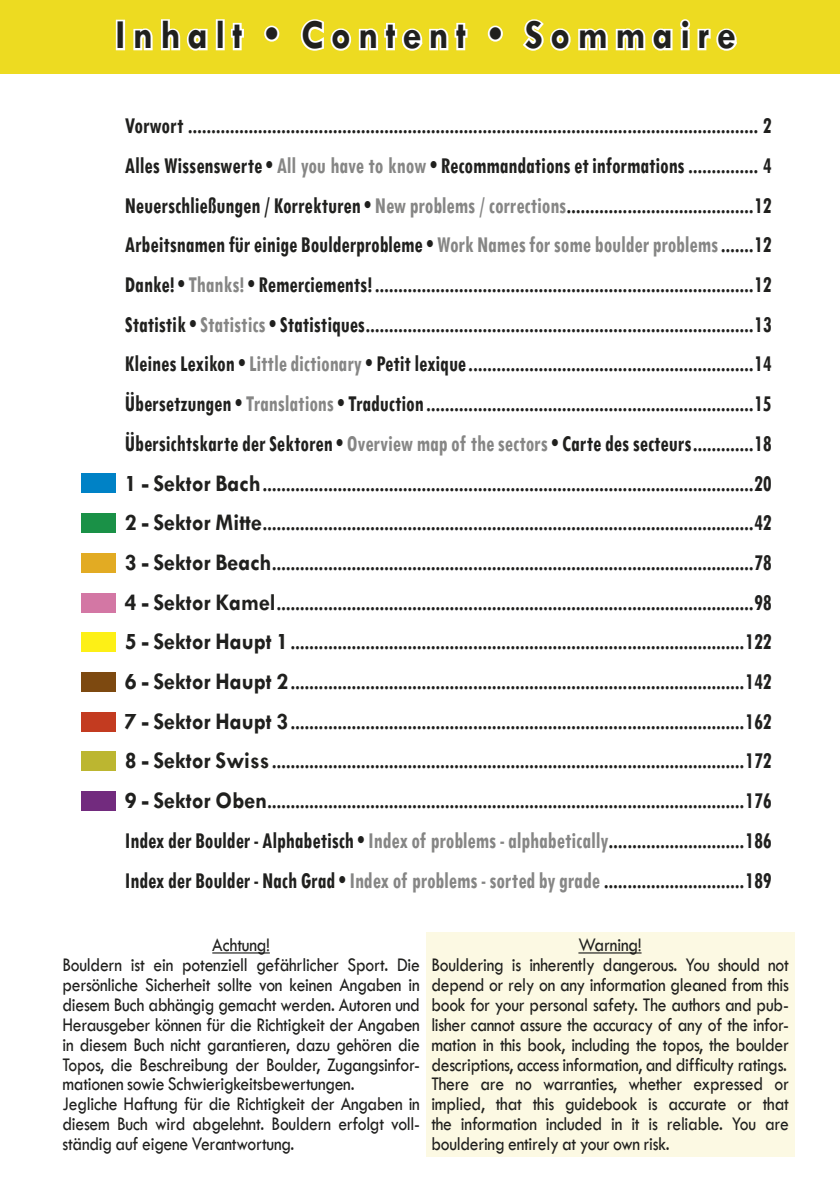
<style>
.page{position:relative;width:840px;height:1191px;background:#fff}
.page>*{position:absolute;margin:0;border:0;box-sizing:border-box;transform-origin:0 0}
.t1{font:700 41.6px "Tw Cen";letter-spacing:.19em;color:#20201e;scale:.92 1}
.t2{font:700 condensed 24px/39.6px "Tw Cen";color:#20201e;text-align:justify;scale:.85 1}
.t3{font:700 24px "Tw Cen";color:#20201e;scale:.95 1}
.t4{font:20px/19.8px "Tw Cen";letter-spacing:-.015em;color:#20201e;scale:.88 1}
.s1{color:#868685}
.s2{font-stretch:normal}
</style>
<div class="page">
<div style="left:0;top:0;width:839px;height:74px;background:#eddb21"></div>
<hr style="left:212px;top:952px;width:58px;height:1px;background:#20201e">
<div style="left:425px;top:932px;width:369px;height:225px;background:#fcf9e3"></div>
<hr style="left:578px;top:952px;width:63px;height:1px;background:#20201e">
<div style="left:116px;top:20px;width:9px;height:30px;border:4px solid #fff"></div>
<svg style="left:133px;top:19px;width:75px;height:32px"></svg>
<div style="left:216px;top:19px;width:8px;height:31px;border:4px solid #fff"></div>
<svg style="left:231px;top:22px;width:13px;height:29px"></svg>
<svg style="left:264px;top:25px;width:16px;height:17px"></svg>
<svg style="left:300px;top:19px;width:168px;height:32px"></svg>
<svg style="left:487px;top:25px;width:16px;height:17px"></svg>
<svg style="left:523px;top:19px;width:214px;height:32px"></svg>
<div style="left:81px;top:513px;width:34px;height:20px;background:#1a9147"></div>
<div style="left:81px;top:553px;width:34px;height:20px;background:#e2ab23"></div>
<div style="left:81px;top:592px;width:34px;height:20px;background:#d377a4"></div>
<div style="left:81px;top:632px;width:34px;height:20px;background:#fdf016"></div>
<div style="left:81px;top:672px;width:34px;height:20px;background:#7d4910"></div>
<div style="left:81px;top:711px;width:34px;height:20px;background:#c33b20"></div>
<div style="left:81px;top:751px;width:34px;height:20px;background:#bcb630"></div>
<div style="left:81px;top:473px;width:34px;height:20px;background:#0082c6"></div>
<div style="left:81px;top:791px;width:34px;height:20px;background:#722b7e"></div>
<p class="t1" style="left:115px;top:10px;width:675px">Inhalt • Content • Sommaire</p>
<p class="t2" style="left:125px;top:105px;width:762px">Vorwort .......................................................................................................................... 2<br>Alles Wissenswerte • <span class="s1">All you have to know</span> • Recommandations et informations ............... 4<br>Neuerschließungen / Korrekturen • <span class="s1">New problems / corrections</span>........................................12<br>Arbeitsnamen für einige Boulderprobleme • <span class="s1">Work Names for some boulder problems</span>.......12<br>Danke! • <span class="s1">Thanks!</span> • Remerciements! .................................................................................12<br>Statistik • <span class="s1">Statistics</span> • Statistiques...................................................................................13<br>Kleines Lexikon • <span class="s1">Little dictionary</span> • Petit lexique.............................................................14<br>Übersetzungen • <span class="s1">Translations</span> • Traduction ......................................................................15<br>Übersichtskarte der Sektoren • <span class="s1">Overview map of the sectors</span> • Carte des secteurs.............18<br><span class="s2">1 - Sektor Bach</span>.........................................................................................................20<br><span class="s2">2 - Sektor Mitte</span>.........................................................................................................42<br><span class="s2">3 - Sektor Beach</span>.......................................................................................................78<br><span class="s2">4 - Sektor Kamel</span>......................................................................................................98<br><span class="s2">5 - Sektor Haupt 1</span>.................................................................................................122<br><span class="s2">6 - Sektor Haupt 2</span>.................................................................................................142<br><span class="s2">7 - Sektor Haupt 3</span>.................................................................................................162<br><span class="s2">8 - Sektor Swiss</span>.....................................................................................................172<br><span class="s2">9 - Sektor Oben</span>......................................................................................................176<br>Index der Boulder - Alphabetisch • <span class="s1">Index of problems - alphabetically</span>.............................186<br>Index der Boulder - Nach Grad • <span class="s1">Index of problems - sorted by grade</span> ..............................189</p>
<p class="t4" style="left:62px;top:935px;width:407px;text-indent:150px">Achtung!<br>Bouldern ist ein potenziell gefährlicher Sport. Die persönliche Sicherheit sollte von keinen Angaben in diesem Buch abhängig gemacht werden. Autoren und Herausgeber können für die Richtigkeit der Angaben in diesem Buch nicht garantieren, dazu gehören die Topos, die Beschreibung der Boulder, Zugangsinfor&shy;mationen sowie Schwierigkeitsbewertungen.<br>Jegliche Haftung für die Richtigkeit der Angaben in diesem Buch wird abgelehnt. Bouldern erfolgt voll&shy;ständig auf eigene Verantwortung.</p>
<p class="t4" style="left:431px;top:935px;width:407px;text-indent:147px">Warning!<br>Bouldering is inherently dangerous. You should not depend or rely on any information gleaned from this book for your personal safety. The authors and pub&shy;lisher cannot assure the accuracy of any of the infor&shy;mation in this book, including the topos, the boulder descriptions, access information, and difficulty ratings.<br>There are no warranties, whether expressed or implied, that this guidebook is accurate or that the information included in it is reliable. You are bouldering entirely at your own risk.</p>
<p class="t3" style="left:782px;top:1123px;width:14px">3</p>
</div>
